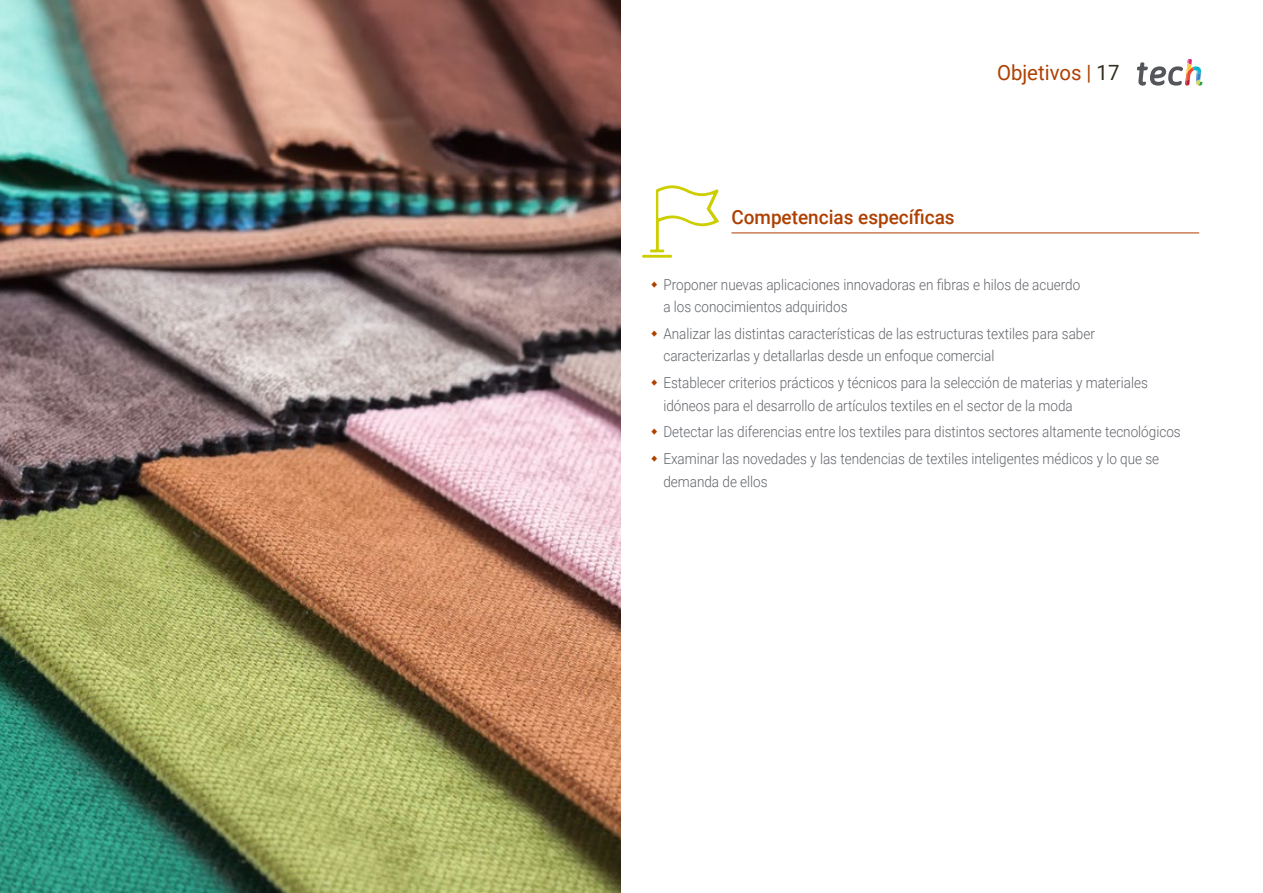
<style>
.page{position:relative;width:1263px;height:893px;background:#fff}
.page>*{position:absolute;margin:0;border:0;box-sizing:border-box;transform-origin:0 0}
.t1{font:21px "Roboto";color:#ae4000}
.t2{font:500 19.5px "Roboto";color:#ae4000}
.t3{font:300 15px/22.5px "Roboto";color:#61646a;scale:.9 1}
.s1{color:#312e20}
</style>
<div class="page">
<img style="left:0;top:0;width:621px;height:893px">
<hr style="left:731px;top:233px;width:468px;height:1px;background:#ae4000">
<hr style="left:642px;top:255px;width:30px;height:3px;background:#cdce00">
<svg style="left:650px;top:185px;width:69px;height:67px"></svg>
<svg style="left:1137px;top:59px;width:65px;height:27px"></svg>
<h1 class="t1" style="left:997px;top:57px;width:124px">Objetivos | <span class="s1">17</span></h1>
<h2 class="t2" style="left:731px;top:204px;width:225px">Competencias específicas</h2>
<p class="t3" style="left:663px;top:272px;width:465px">Proponer nuevas aplicaciones innovadoras en fibras e hilos de acuerdo a los conocimientos adquiridos</p>
<p class="t3" style="left:663px;top:322px;width:481px">Analizar las distintas características de las estructuras textiles para saber caracterizarlas y detallarlas desde un enfoque comercial</p>
<p class="t3" style="left:663px;top:371px;width:540px">Establecer criterios prácticos y técnicos para la selección de materias y materiales idóneos para el desarrollo de artículos textiles en el sector de la moda</p>
<p class="t3" style="left:663px;top:418px;width:576px;line-height:26.7px">Detectar las diferencias entre los textiles para distintos sectores altamente tecnológicos<br>Examinar las novedades y las tendencias de textiles inteligentes médicos y lo que se</p>
<p class="t3" style="left:663px;top:469px;width:117px">demanda de ellos</p>
</div>
